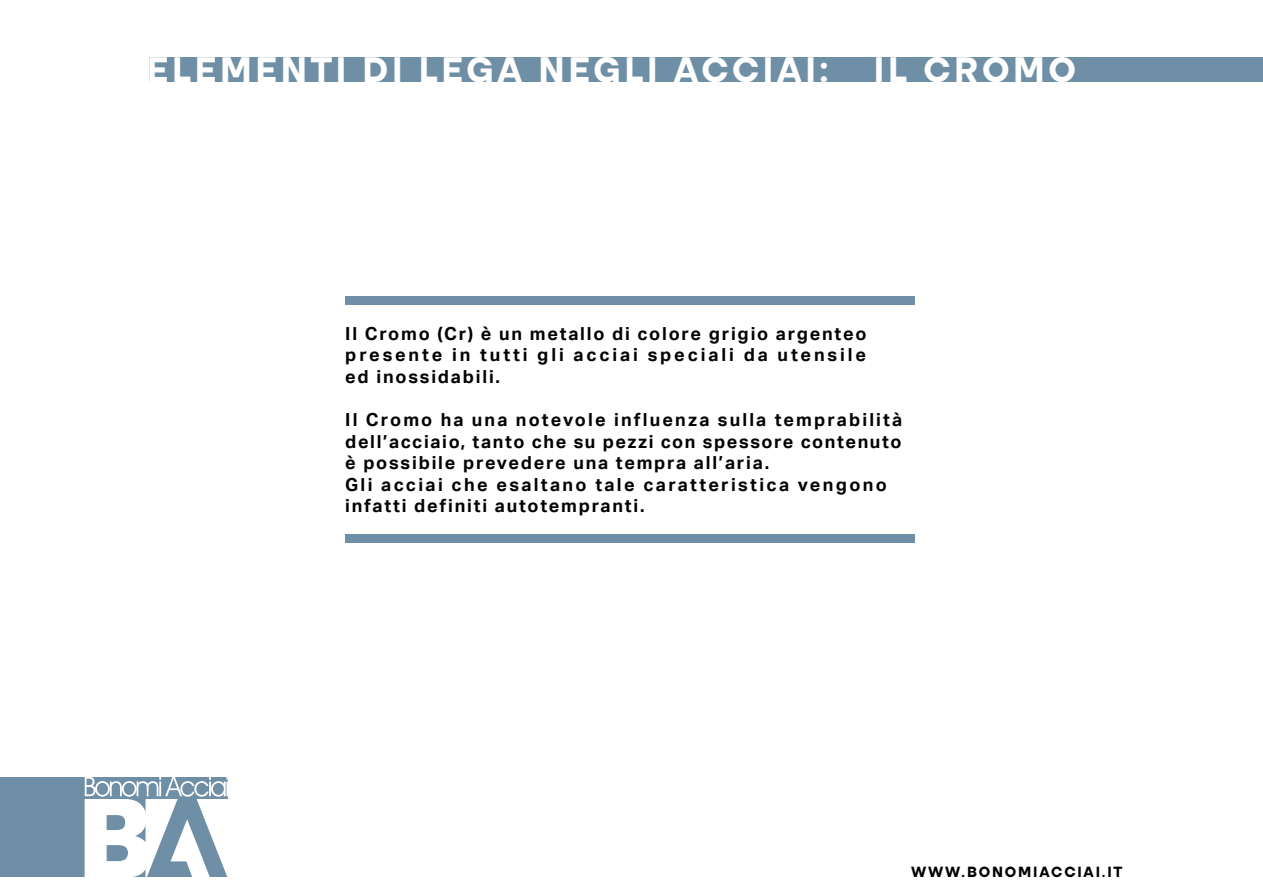
<style>
.page{position:relative;width:1263px;height:893px;background:#fff}
.page>*{position:absolute;margin:0;border:0;box-sizing:border-box;transform-origin:0 0}
.t1{font:700 36px "Altone Trial";letter-spacing:.1em;color:#fff}
.t2{font:700 18px/21.6px "Aktiv Grotesk";letter-spacing:.1em;color:#020203;text-align:justify}
.t3{font:700 15px "Altone Trial";letter-spacing:.12em;color:#000}
</style>
<div class="page">
<div style="left:149px;top:58px;width:1114px;height:24px;background:#6f8fa6"></div>
<div style="left:0;top:777px;width:228px;height:100px;background:#6f8fa6"></div>
<svg style="left:85px;top:777px;width:143px;height:100px"></svg>
<div style="left:345px;top:297px;width:569px;height:8px;background:#6f8fa6"></div>
<div style="left:345px;top:534px;width:569px;height:9px;background:#6f8fa6"></div>
<h1 class="t1" style="left:147px;top:53px;width:683px">ELEMENTI DI LEGA NEGLI ACCIAI:</h1>
<h1 class="t1" style="left:874px;top:53px;width:204px">IL CROMO</h1>
<p class="t2" style="left:345px;top:323px;width:523px">Il Cromo (Cr) è un metallo di colore grigio argenteo presente in tutti gli acciai speciali da utensile ed inossidabili.</p>
<p class="t2" style="left:345px;top:409px;width:558px;text-align:left">Il Cromo ha una notevole influenza sulla temprabilità dell’acciaio, tanto che su pezzi con spessore contenuto è possibile prevedere una tempra all’aria.<br>Gli acciai che esaltano tale caratteristica vengono infatti definiti autotempranti.</p>
<p class="t3" style="left:911px;top:865px;width:213px">WWW.BONOMIACCIAI.IT</p>
</div>
